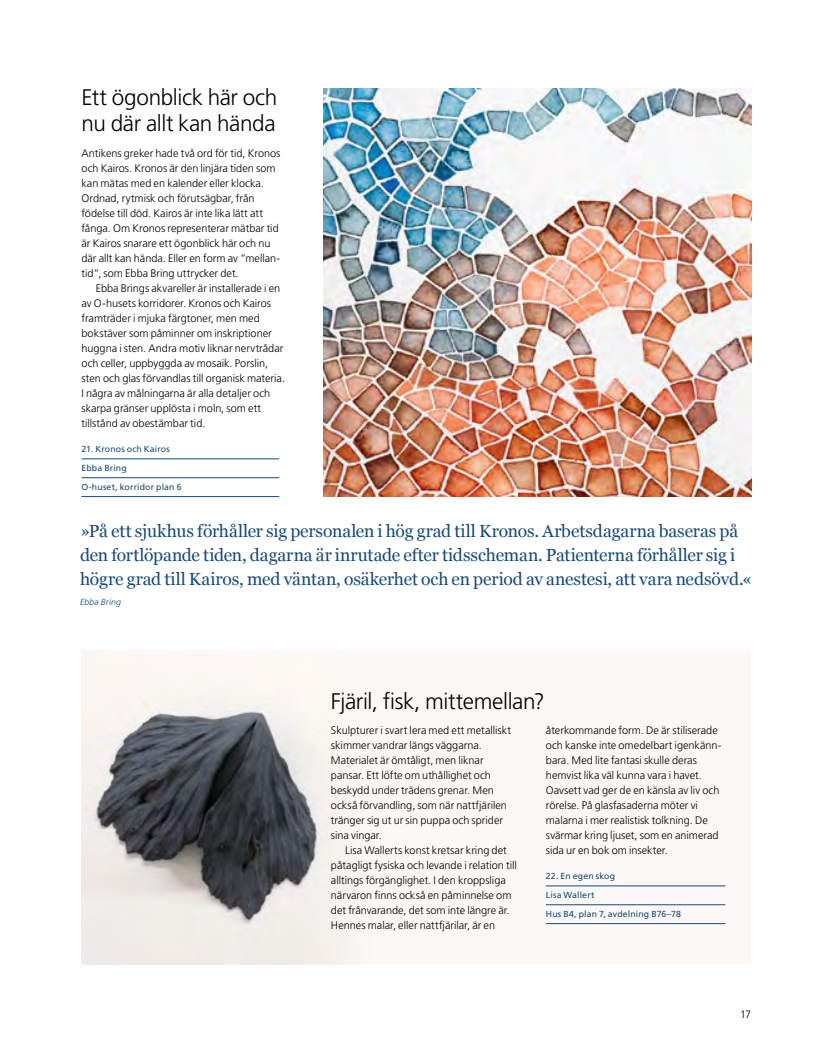
<style>
.page{position:relative;width:815px;height:1053px;background:#fff}
.page>*{position:absolute;margin:0;border:0;box-sizing:border-box;transform-origin:0 0}
.t1{font:300 22.5px/26.2px "Frutiger SLLOTF";letter-spacing:-.02em;color:#000}
.Citat{font:17.5px/23.8px "Georgia";letter-spacing:-.005em;color:#144a7b}
.P_indrag{font:300 11px/15px "Frutiger SLLOTF";color:#000}
.t2{font:300 10.62px "Frutiger SLLOTF";color:#000}
.P_Fakta{font:8.75px "Frutiger SLLOTF";letter-spacing:.015em;color:#144a7b}
.Byline_citat{font:italic 300 8.75px "Frutiger SLLOTF";letter-spacing:.015em;color:#144a7b}
</style>
<div class="page">
<div style="left:81px;top:650px;width:670px;height:314px;background:#fcf8f6"></div>
<img style="left:81px;top:703px;width:247px;height:261px">
<hr style="left:546px;top:885px;width:179px;height:1px;background:#144a7b">
<hr style="left:546px;top:904px;width:179px;height:1px;background:#144a7b">
<hr style="left:546px;top:923px;width:179px;height:1px;background:#144a7b">
<hr style="left:81px;top:458px;width:198px;height:1px;background:#144a7b">
<hr style="left:81px;top:477px;width:198px;height:1px;background:#144a7b">
<hr style="left:81px;top:496px;width:198px;height:1px;background:#144a7b">
<img style="left:324px;top:89px;width:427px;height:408px">
<h1 class="t1" style="left:81px;top:85px;width:197px">Ett ögonblick här och nu där allt kan hända</h1>
<p class="P_indrag" style="left:81px;top:146px;width:201px">Antikens greker hade två ord för tid, Kronos och Kairos. Kronos är den linjära tiden som kan mätas med en kalender eller klocka.<br>Ordnad, rytmisk och förutsägbar, från födelse till död. Kairos är inte lika lätt att fånga. Om Kronos representerar mätbar tid är Kairos snarare ett ögonblick här och nu där allt kan hända. Eller en form av ”mellan&shy;tid”, som Ebba Bring uttrycker det.</p>
<p class="P_indrag" style="left:81px;top:281px;width:205px;text-indent:14px">Ebba Brings akvareller är installerade i en av O-husets korridorer. Kronos och Kairos framträder i mjuka färgtoner, men med bokstäver som påminner om inskriptioner huggna i sten. Andra motiv liknar nervtrådar och celler, uppbyggda av mosaik. Porslin, sten och glas förvandlas till organisk materia.<br>I några av målningarna är alla detaljer och skarpa gränser upplösta i moln, som ett tillstånd av obestämbar tid.</p>
<p class="P_Fakta" style="left:81px;top:444px;width:90px">21. Kronos och Kairos</p>
<p class="P_Fakta" style="left:81px;top:463px;width:47px">Ebba Bring</p>
<p class="P_Fakta" style="left:81px;top:482px;width:102px">O-huset, korridor plan 6</p>
<p class="Citat" style="left:80px;top:518px;width:674px">»På ett sjukhus förhåller sig personalen i hög grad till Kronos. Arbetsdagarna baseras på den fortlöpande tiden, dagarna är inrutade efter tidsscheman. Patienterna förhåller sig i högre grad till Kairos, med väntan, osäkerhet och en period av anestesi, att vara nedsövd.«</p>
<p class="Byline_citat" style="left:80px;top:596px;width:42px">Ebba Bring</p>
<h1 class="t1" style="left:331px;top:688px;width:215px">Fjäril, fisk, mittemellan?</h1>
<p class="P_indrag" style="left:331px;top:723px;width:182px">Skulpturer i svart lera med ett metalliskt skimmer vandrar längs väggarna.<br>Materialet är ömtåligt, men liknar pansar. Ett löfte om uthållighet och beskydd under trädens grenar. Men också förvandling, som när nattfjärilen tränger sig ut ur sin puppa och sprider sina vingar.</p>
<p class="P_indrag" style="left:331px;top:843px;width:187px;text-indent:14px">Lisa Wallerts konst kretsar kring det påtagligt fysiska och levande i relation till alltings förgänglighet. I den kroppsliga närvaron finns också en påminnelse om det frånvarande, det som inte längre är.<br>Hennes malar, eller nattfjärilar, är en</p>
<p class="P_indrag" style="left:546px;top:723px;width:177px">återkommande form. De är stiliserade och kanske inte omedelbart igenkänn&shy;bara. Med lite fantasi skulle deras hemvist lika väl kunna vara i havet.<br>Oavsett vad ger de en känsla av liv och rörelse. På glasfasaderna möter vi malarna i mer realistisk tolkning. De svärmar kring ljuset, som en animerad sida ur en bok om insekter.</p>
<p class="P_Fakta" style="left:546px;top:871px;width:71px">22. En egen skog</p>
<p class="P_Fakta" style="left:546px;top:889px;width:50px">Lisa Wallert</p>
<p class="P_Fakta" style="left:546px;top:908px;width:137px">Hus B4, plan 7, avdelning B76–78</p>
<p class="t2" style="left:740px;top:1008px;width:13px">17</p>
</div>
